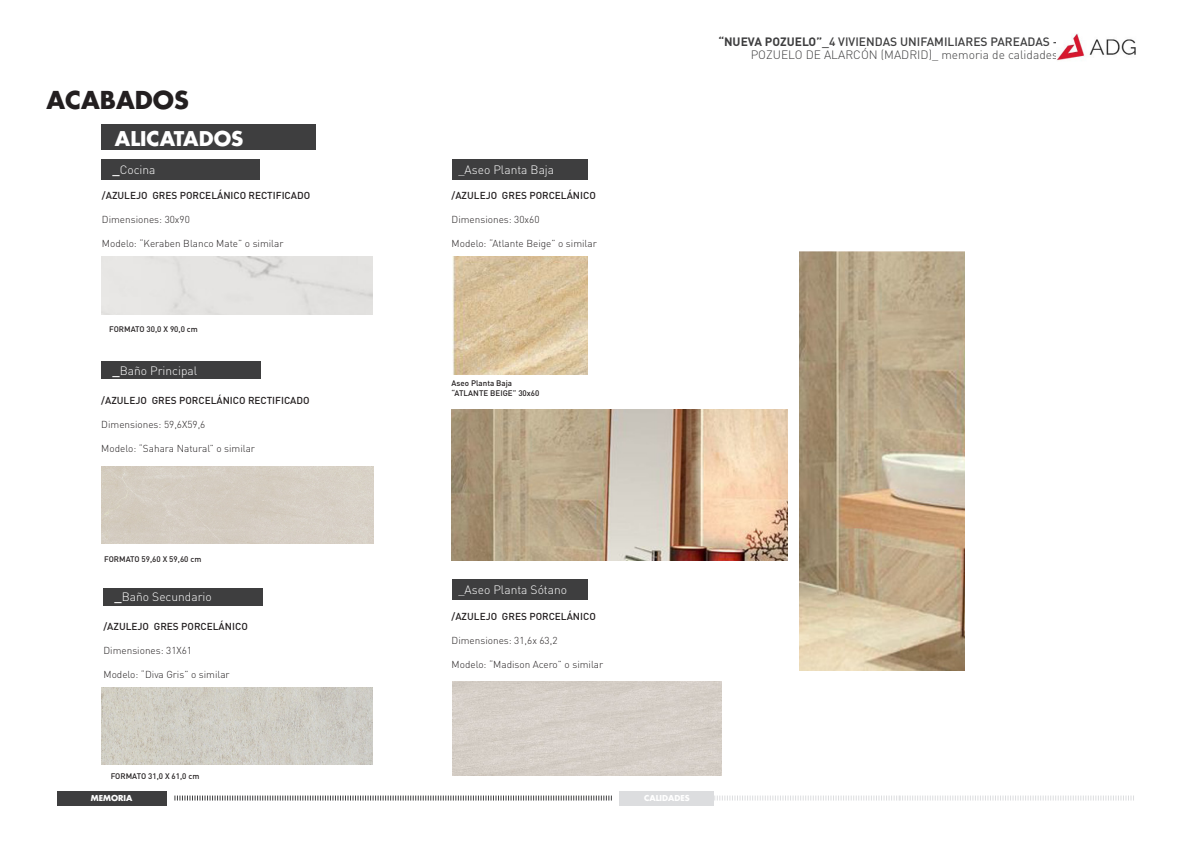
<style>
.page{position:relative;width:1191px;height:842px;background:#fff}
.page>*{position:absolute;margin:0;border:0;box-sizing:border-box;transform-origin:0 0}
.titulos_secciones{font:700 24px "Futura Std";color:#231f20}
.t1{font:700 19.8px "Futura Std";color:#fff}
.t2{font:300 12px/12.8px "DIN Pro";color:#3e3e3f;text-align:right}
.t3{font:300 12px "DIN Pro";color:#fff}
.t4{font:300 10px "DIN Pro";color:#231f20}
.t5{font:500 10px "DIN Pro";color:#231f20}
.t6{font:500 8px "DIN Pro";color:#231f20}
.t7{font:700 8px "Futura Std";color:#fff}
.s1{font-weight:700}
.s2{font-weight:500}
</style>
<div class="page">
<img style="left:1057px;top:33px;width:79px;height:28px">
<div style="left:57px;top:791px;width:109px;height:14px;background:#3e3e3f"></div>
<div style="left:619px;top:791px;width:95px;height:14px;background:#dcdddf"></div>
<svg style="left:174px;top:795px;width:438px;height:5px"></svg>
<svg style="left:714px;top:795px;width:420px;height:5px"></svg>
<div style="left:101px;top:125px;width:215px;height:25px;background:#3e3e3f"></div>
<div style="left:101px;top:159px;width:159px;height:20px;background:#3e3e3f"></div>
<div style="left:101px;top:361px;width:160px;height:18px;background:#3e3e3f"></div>
<div style="left:452px;top:159px;width:135px;height:20px;background:#3e3e3f"></div>
<div style="left:103px;top:588px;width:160px;height:18px;background:#3e3e3f"></div>
<div style="left:102px;top:466px;width:272px;height:78px;background:#d6cec3"></div>
<img style="left:102px;top:687px;width:270px;height:77px">
<div style="left:452px;top:580px;width:135px;height:20px;background:#3e3e3f"></div>
<img style="left:452px;top:256px;width:135px;height:118px">
<img style="left:799px;top:252px;width:165px;height:419px">
<img style="left:451px;top:409px;width:336px;height:152px">
<div style="left:452px;top:681px;width:270px;height:95px;background:#d6cfc8"></div>
<p class="titulos_secciones" style="left:47px;top:84px;width:144px">ACABADOS</p>
<p class="t1" style="left:115px;top:125px;width:130px">ALICATADOS</p>
<p class="t3" style="left:112px;top:161px;width:45px"><span class="s1">_</span>Cocina</p>
<p class="t5" style="left:102px;top:189px;width:210px">/AZULEJO GRES PORCELÁNICO RECTIFICADO</p>
<p class="t4" style="left:102px;top:213px;width:89px">Dimensiones: 30x90</p>
<p class="t4" style="left:102px;top:237px;width:183px">Modelo: “Keraben Blanco Mate” o similar</p>
<p class="t6" style="left:109px;top:324px;width:90px">FORMATO 30,0 X 90,0 cm</p>
<p class="t3" style="left:112px;top:362px;width:86px"><span class="s1">_</span>Baño Principal</p>
<p class="t5" style="left:101px;top:393px;width:210px">/AZULEJO GRES PORCELÁNICO RECTIFICADO</p>
<p class="t4" style="left:101px;top:417px;width:106px">Dimensiones: 59,6X59,6</p>
<p class="t4" style="left:101px;top:441px;width:155px">Modelo: “Sahara Natural” o similar</p>
<p class="t3" style="left:458px;top:161px;width:97px">_Aseo Planta Baja</p>
<p class="t5" style="left:451px;top:189px;width:146px">/AZULEJO GRES PORCELÁNICO</p>
<p class="t4" style="left:451px;top:213px;width:89px">Dimensiones: 30x60</p>
<p class="t4" style="left:451px;top:237px;width:147px">Modelo: “Atlante Beige” o similar</p>
<p class="t6" style="left:451px;top:378px;width:62px">Aseo Planta Baja</p>
<p class="t6" style="left:451px;top:387px;width:89px">“ATLANTE BEIGE” 30x60</p>
<p class="t2" style="left:718px;top:35px;width:341px"><span class="s1">“NUEVA POZUELO”</span><span class="s2">_4 VIVIENDAS UNIFAMILIARES PAREADAS -<br></span>POZUELO DE ALARCÓN (MADRID)_ memoria de calidades</p>
<p class="t6" style="left:104px;top:554px;width:99px">FORMATO 59,60 X 59,60 cm</p>
<p class="t3" style="left:115px;top:589px;width:99px"><span class="s1">_</span>Baño Secundario</p>
<p class="t5" style="left:103px;top:620px;width:146px">/AZULEJO GRES PORCELÁNICO</p>
<p class="t4" style="left:103px;top:644px;width:90px">Dimensiones: 31X61</p>
<p class="t4" style="left:103px;top:668px;width:128px">Modelo: “Diva Gris” o similar</p>
<p class="t6" style="left:111px;top:770px;width:90px">FORMATO 31,0 X 61,0 cm</p>
<p class="t3" style="left:458px;top:582px;width:110px">_Aseo Planta Sótano</p>
<p class="t5" style="left:451px;top:610px;width:146px">/AZULEJO GRES PORCELÁNICO</p>
<p class="t4" style="left:451px;top:634px;width:107px">Dimensiones: 31,6x 63,2</p>
<p class="t4" style="left:451px;top:658px;width:153px">Modelo: “Madison Acero” o similar</p>
<p class="t7" style="left:91px;top:793px;width:43px">MEMORIA</p>
<p class="t7" style="left:644px;top:793px;width:47px">CALIDADES</p>
</div>
